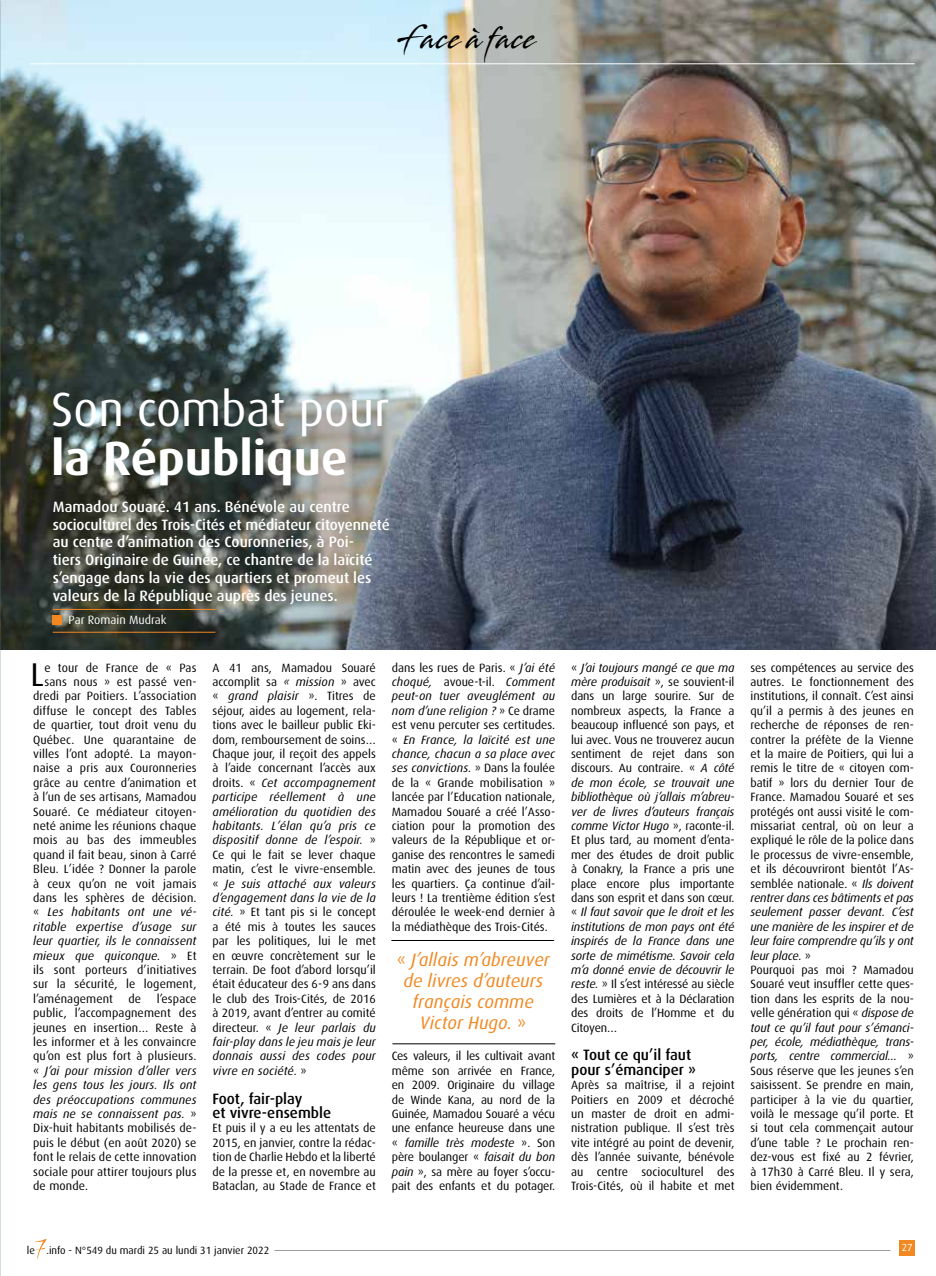
<style>
.page{position:relative;width:936px;height:1276px;background:#fff}
.page>*{position:absolute;margin:0;border:0;box-sizing:border-box;transform-origin:0 0}
.t1{font:48px "Dax";color:#fff}
.t2{font:700 48px "Dax";color:#fff}
.t3{font:33px "Dax";color:#000}
.t4{font:30px "Stingray";letter-spacing:.04em;color:#000;scale:.74 1}
.t5{font:italic 18px/21px "Dax";letter-spacing:.005em;color:#f18821;text-align:center}
.t6{font:500 15px/17.7px "Dax";color:#fff}
.t7{font:500 15px/14.4px "Dax";color:#000}
.t8{font:12px/14.4px "Dax";color:#000;text-align:justify}
.t9{font:italic 12px "Dax";letter-spacing:.01em;color:#000}
.t10{font:12px "Dax";color:#fff}
.t11{font:10.5px "Dax";color:#000}
.t12{font:10.2px "Dax";color:#fff}
.s1{font-style:normal}
.s2{font-style:italic}
</style>
<div class="page">
<img style="left:0;top:0;width:935px;height:649px">
<hr style="left:53px;top:609px;width:162px;height:1px;background:#f18825">
<div style="left:53px;top:615px;width:9px;height:10px;background:#f18821"></div>
<hr style="left:53px;top:632px;width:162px;height:1px;background:#f18825">
<hr style="left:30px;top:64px;width:884px;height:1px;background:#fff">
<div style="left:899px;top:1240px;width:15px;height:15px;background:#f18821"></div>
<hr style="left:391px;top:940px;width:163px;height:1px;background:#000">
<hr style="left:392px;top:1043px;width:163px;height:1px;background:#000">
<hr style="left:274px;top:1250px;width:616px;height:1px;background:#9d9d9c">
<svg style="left:35px;top:1239px;width:11px;height:19px"></svg>
<h3 class="t4" style="left:399px;top:18px;width:186px">Face à face</h3>
<h1 class="t1" style="left:51px;top:382px;width:340px">Son combat pour</h1>
<h1 class="t2" style="left:51px;top:431px;width:298px">la République</h1>
<p class="t6" style="left:53px;top:498px;width:338px">Mamadou Souaré. 41 ans. Bénévole au centre socioculturel des Trois-Cités et médiateur citoyenneté au centre d’animation des Couronneries, à Poi-<br>tiers Originaire de Guinée, ce chantre de la laïcité s’engage dans la vie des quartiers et promeut les valeurs de la République auprès des jeunes.</p>
<p class="t10" style="left:69px;top:613px;width:99px">Par Romain Mudrak</p>
<h2 class="t3" style="left:31px;top:656px;width:15px">L</h2>
<p class="t8" style="left:44px;top:660px;width:154px">e tour de France de « Pas</p>
<p class="t8" style="left:44px;top:674px;width:154px">sans nous » est passé ven-</p>
<p class="t8" style="left:33px;top:689px;width:165px">dredi par Poitiers. L’association</p>
<p class="t8" style="left:33px;top:703px;width:165px">diffuse le concept des Tables</p>
<p class="t8" style="left:33px;top:718px;width:165px">de quartier, tout droit venu du</p>
<p class="t8" style="left:33px;top:732px;width:165px">Québec. Une quarantaine de</p>
<p class="t8" style="left:33px;top:746px;width:165px">villes l’ont adopté. La mayon-</p>
<p class="t8" style="left:33px;top:761px;width:165px">naise a pris aux Couronneries</p>
<p class="t8" style="left:33px;top:775px;width:165px">grâce au centre d’animation et</p>
<p class="t8" style="left:33px;top:790px;width:165px">à l’un de ses artisans, Mamadou</p>
<p class="t8" style="left:33px;top:804px;width:165px">Souaré. Ce médiateur citoyen-</p>
<p class="t8" style="left:33px;top:818px;width:165px">neté anime les réunions chaque</p>
<p class="t8" style="left:33px;top:833px;width:165px">mois au bas des immeubles</p>
<p class="t8" style="left:33px;top:847px;width:165px">quand il fait beau, sinon à Carré</p>
<p class="t8" style="left:33px;top:862px;width:165px">Bleu. L’idée ? Donner la parole</p>
<p class="t8" style="left:33px;top:876px;width:165px">à ceux qu’on ne voit jamais</p>
<p class="t8" style="left:33px;top:890px;width:165px">dans les sphères de décision.</p>
<p class="t9" style="left:33px;top:905px;width:165px"><span class="s1">«</span> Les habitants ont une vé-</p>
<p class="t9" style="left:33px;top:920px;width:165px">ritable expertise d’usage sur</p>
<p class="t9" style="left:33px;top:934px;width:165px">leur quartier, ils le connaissent</p>
<p class="t9" style="left:33px;top:949px;width:165px">mieux que quiconque. <span class="s1">» Et</span></p>
<p class="t8" style="left:33px;top:962px;width:165px">ils sont porteurs d’initiatives</p>
<p class="t8" style="left:33px;top:977px;width:165px">sur la sécurité, le logement,</p>
<p class="t8" style="left:33px;top:991px;width:81px">l’aménagement</p>
<p class="t8" style="left:128px;top:991px;width:14px">de</p>
<p class="t8" style="left:33px;top:991px;width:165px;text-indent:123px">l’espace public, l’accompagnement des jeunes en insertion… Reste à les informer et à les convaincre qu’on est plus fort à plusieurs. « <span class="s2">J’ai pour mission d’aller vers les gens tous les jours. Ils ont des préoccupations communes mais ne se connaissent pas.</span> » Dix-huit habitants mobilisés de&shy;puis le début (en août 2020) se font le relais de cette innovation sociale pour attirer toujours plus de monde.</p>
<p class="t8" style="left:212px;top:660px;width:165px">A 41 ans, Mamadou Souaré accomplit sa <span class="s2">« mission</span> » avec « <span class="s2">grand plaisir</span> ». Titres de séjour, aides au logement, rela&shy;tions avec le bailleur public Eki&shy;dom, remboursement de soins… Chaque jour, il reçoit des appels à l’aide concernant l’accès aux droits. « <span class="s2">Cet accompagnement participe réellement à une amélioration du quotidien des habitants. L’élan qu’a pris ce dispositif donne de l’espoir.</span> » Ce qui le fait se lever chaque matin, c’est le vivre-ensemble. « <span class="s2">Je suis attaché aux valeurs d’engagement dans la vie de la cité.</span> » Et tant pis si le concept a été mis à toutes les sauces par les politiques, lui le met en œuvre concrètement sur le terrain. De foot d’abord lorsqu’il était éducateur des 6-9 ans dans le club des Trois-Cités, de 2016 à 2019, avant d’entrer au comité directeur. « <span class="s2">Je leur parlais du fair-play dans le jeu mais je leur donnais aussi des codes pour vivre en société.</span> »</p>
<p class="t7" style="left:212px;top:1091px;width:120px">Foot, fair-play<br>et vivre-ensemble</p>
<p class="t8" style="left:212px;top:1121px;width:165px">Et puis il y a eu les attentats de 2015, en janvier, contre la rédac&shy;tion de Charlie Hebdo et la liberté de la presse et, en novembre au Bataclan, au Stade de France et</p>
<p class="t8" style="left:392px;top:660px;width:165px">dans les rues de Paris. « <span class="s2">J’ai été choqué,</span> avoue-t-il. <span class="s2">Comment peut-on tuer aveuglément au nom d’une religion ?</span> » Ce drame est venu percuter ses certitudes. « <span class="s2">En France, la laïcité est une chance, chacun a sa place avec ses convictions.</span> » Dans la foulée de la « Grande mobilisation » lancée par l’Education nationale, Mamadou Souaré a créé l’Asso&shy;ciation pour la promotion des valeurs de la République et or&shy;ganise des rencontres le samedi matin avec des jeunes de tous les quartiers. Ça continue d’ail&shy;leurs ! La trentième édition s’est déroulée le week-end dernier à la médiathèque des Trois-Cités.</p>
<h3 class="t5" style="left:396px;top:949px;width:154px"><span class="s1">«</span> J’allais m’abreuver de livres d’auteurs français comme<br>Victor Hugo. <span class="s1">»</span></h3>
<p class="t8" style="left:392px;top:1049px;width:165px">Ces valeurs, il les cultivait avant même son arrivée en France, en 2009. Originaire du village de Winde Kana, au nord de la Guinée, Mamadou Souaré a vécu une enfance heureuse dans une « <span class="s2">famille très modeste</span> ». Son père boulanger « <span class="s2">faisait du bon pain</span> », sa mère au foyer s’occu&shy;pait des enfants et du potager.</p>
<p class="t8" style="left:571px;top:660px;width:165px">« <span class="s2">J’ai toujours mangé ce que ma mère produisait</span> », se souvient-il dans un large sourire. Sur de nombreux aspects, la France a beaucoup influencé son pays, et lui avec. Vous ne trouverez aucun sentiment de rejet dans son discours. Au contraire. « <span class="s2">A côté de mon école, se trouvait une bibliothèque où j’allais m’abreu&shy;ver de livres d’auteurs français comme Victor Hugo</span> », raconte-il.<br>Et plus tard, au moment d’enta&shy;mer des études de droit public à Conakry, la France a pris une place encore plus importante dans son esprit et dans son cœur. « <span class="s2">Il faut savoir que le droit et les institutions de mon pays ont été inspirés de la France dans une sorte de mimétisme. Savoir cela m’a donné envie de découvrir le reste.</span> » Il s’est intéressé au siècle des Lumières et à la Déclaration des droits de l’Homme et du Citoyen…</p>
<p class="t7" style="left:571px;top:1048px;width:126px">« Tout ce qu’il faut pour s’émanciper »</p>
<p class="t8" style="left:571px;top:1078px;width:165px">Après sa maîtrise, il a rejoint Poitiers en 2009 et décroché un master de droit en admi&shy;nistration publique. Il s’est très vite intégré au point de devenir, dès l’année suivante, bénévole au centre socioculturel des Trois-Cités, où il habite et met</p>
<p class="t8" style="left:750px;top:660px;width:165px;text-align:left">ses compétences au service des autres. Le fonctionnement des institutions, il connaît. C’est ainsi qu’il a permis à des jeunes en recherche de réponses de ren&shy;contrer la préfète de la Vienne et la maire de Poitiers, qui lui a remis le titre de « citoyen com&shy;batif » lors du dernier Tour de<br>France. Mamadou Souaré et ses protégés ont aussi visité le com&shy;missariat central, où on leur a expliqué le rôle de la police dans le processus de vivre-ensemble, et ils découvriront bientôt l’As&shy;semblée nationale. « <span class="s2">Ils doivent rentrer dans ces bâtiments et pas seulement passer devant. C’est une manière de les inspirer et de leur faire comprendre qu’ils y ont leur place.</span> »<br>Pourquoi pas moi ? Mamadou<br>Souaré veut insuffler cette ques&shy;tion dans les esprits de la nou&shy;velle génération qui « <span class="s2">dispose de tout ce qu’il faut pour s’émanci&shy;per, école, médiathèque, trans&shy;ports, centre commercial…</span> »<br>Sous réserve que les jeunes s’en saisissent. Se prendre en main, participer à la vie du quartier, voilà le message qu’il porte. Et si tout cela commençait autour d’une table ? Le prochain ren&shy;dez-vous est fixé au 2 février, à 17h30 à Carré Bleu. Il y sera, bien évidemment.</p>
<p class="t11" style="left:27px;top:1244px;width:244px">le .info - N°549 du mardi 25 au lundi 31 janvier 2022</p>
<p class="t12" style="left:901px;top:1241px;width:12px">27</p>
</div>
